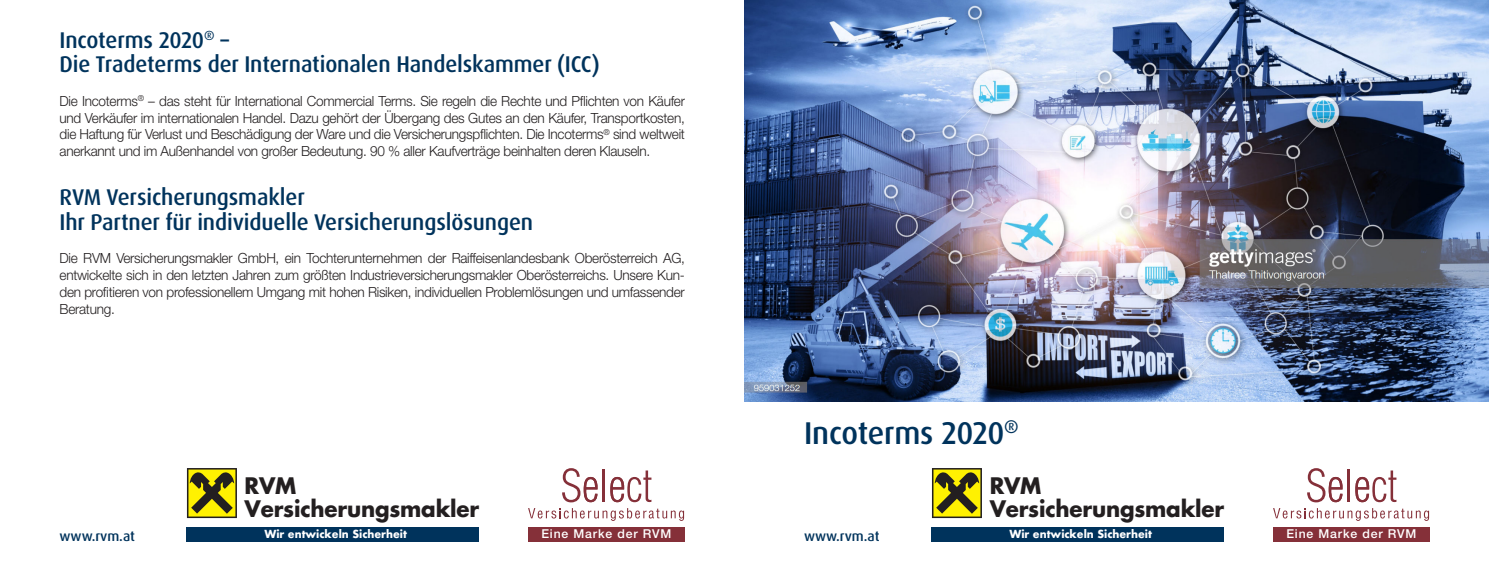
<style>
.page{position:relative;width:1489px;height:571px;background:#fff}
.page>*{position:absolute;margin:0;border:0;box-sizing:border-box;transform-origin:0 0}
.t1{font:500 31.5px "Dax Pro";letter-spacing:-.01em;color:#00335c}
.t2{font:500 22.75px/24.5px "Dax Pro";letter-spacing:-.005em;color:#00335c}
.t3{font:700 22.22px/22.2px "Futura LT Pro";letter-spacing:-.01em;color:#231f20}
.t4{font:300 14px/16.8px "Helvetica Neue LT Pro";letter-spacing:-.02em;color:#231f20;text-align:justify}
.t5{font:500 14px "Dax Pro";color:#00335c}
.t6{font:500 12.25px "Helvetica Neue LT Pro";letter-spacing:.07em;color:#fff}
.t7{font:700 10.85px "Futura";color:#fff}
</style>
<div class="page">
<img style="left:744px;top:0;width:744px;height:401px">
<div style="left:1273px;top:526px;width:156px;height:15px;background:#853039"></div>
<svg style="left:1273px;top:508px;width:155px;height:12px"></svg>
<svg style="left:1307px;top:468px;width:35px;height:34px"></svg>
<hr style="left:1347px;top:468px;width:3px;height:33px;background:#853039">
<svg style="left:1355px;top:470px;width:41px;height:32px"></svg>
<svg style="left:932px;top:468px;width:49px;height:50px"></svg>
<div style="left:933px;top:469px;width:47px;height:47px;background:#fff101"></div>
<svg style="left:934px;top:472px;width:45px;height:41px"></svg>
<div style="left:931px;top:526px;width:292px;height:15px;background:#00335c"></div>
<div style="left:528px;top:526px;width:156px;height:15px;background:#853039"></div>
<svg style="left:528px;top:508px;width:156px;height:12px"></svg>
<svg style="left:562px;top:468px;width:35px;height:34px"></svg>
<hr style="left:602px;top:468px;width:3px;height:33px;background:#853039">
<svg style="left:610px;top:470px;width:41px;height:32px"></svg>
<svg style="left:187px;top:468px;width:50px;height:50px"></svg>
<div style="left:188px;top:469px;width:47px;height:47px;background:#fff101"></div>
<svg style="left:190px;top:472px;width:44px;height:41px"></svg>
<div style="left:187px;top:526px;width:292px;height:15px;background:#00335c"></div>
<h2 class="t2" style="left:60px;top:28px;width:541px">Incoterms 2020<sup>®</sup> –<br>Die Tradeterms der Internationalen Handelskammer (ICC)</h2>
<p class="t4" style="left:60px;top:92px;width:627px">Die Incoterms<sup>®</sup> – das steht für International Commercial Terms. Sie regeln die Rechte und Pflichten von Käufer und Verkäufer im internationalen Handel. Dazu gehört der Übergang des Gutes an den Käufer, Transportkosten, die Haftung für Verlust und Beschädigung der Ware und die Versicherungspflichten. Die Incoterms<sup>®</sup> sind weltweit anerkannt und im Außenhandel von großer Bedeutung. 90 % aller Kaufverträge beinhalten deren Klauseln.</p>
<h2 class="t2" style="left:60px;top:185px;width:475px">RVM Versicherungsmakler<br>Ihr Partner für individuelle Versicherungslösungen</h2>
<p class="t4" style="left:60px;top:250px;width:627px">Die RVM Versicherungsmakler GmbH, ein Tochterunternehmen der Raiffeisenlandesbank Oberösterreich AG, entwickelte sich in den letzten Jahren zum größten Industrieversicherungsmakler Oberösterreichs. Unsere Kun&shy;den profitieren von professionellem Umgang mit hohen Risiken, individuellen Problemlösungen und umfassender Beratung.</p>
<h1 class="t1" style="left:804px;top:412px;width:216px">Incoterms 2020<sup>®</sup></h1>
<h3 class="t3" style="left:245px;top:474px;width:236px">RVM<br>Versicherungsmakler</h3>
<p class="t7" style="left:264px;top:526px;width:144px">Wir entwickeln Sicherheit</p>
<h3 class="t3" style="left:989px;top:474px;width:236px">RVM<br>Versicherungsmakler</h3>
<p class="t6" style="left:541px;top:526px;width:131px">Eine Marke der RVM</p>
<p class="t7" style="left:1009px;top:526px;width:144px">Wir entwickeln Sicherheit</p>
<p class="t5" style="left:60px;top:527px;width:77px">www.rvm.at</p>
<p class="t5" style="left:804px;top:527px;width:77px">www.rvm.at</p>
<p class="t6" style="left:1286px;top:526px;width:131px">Eine Marke der RVM</p>
</div>
